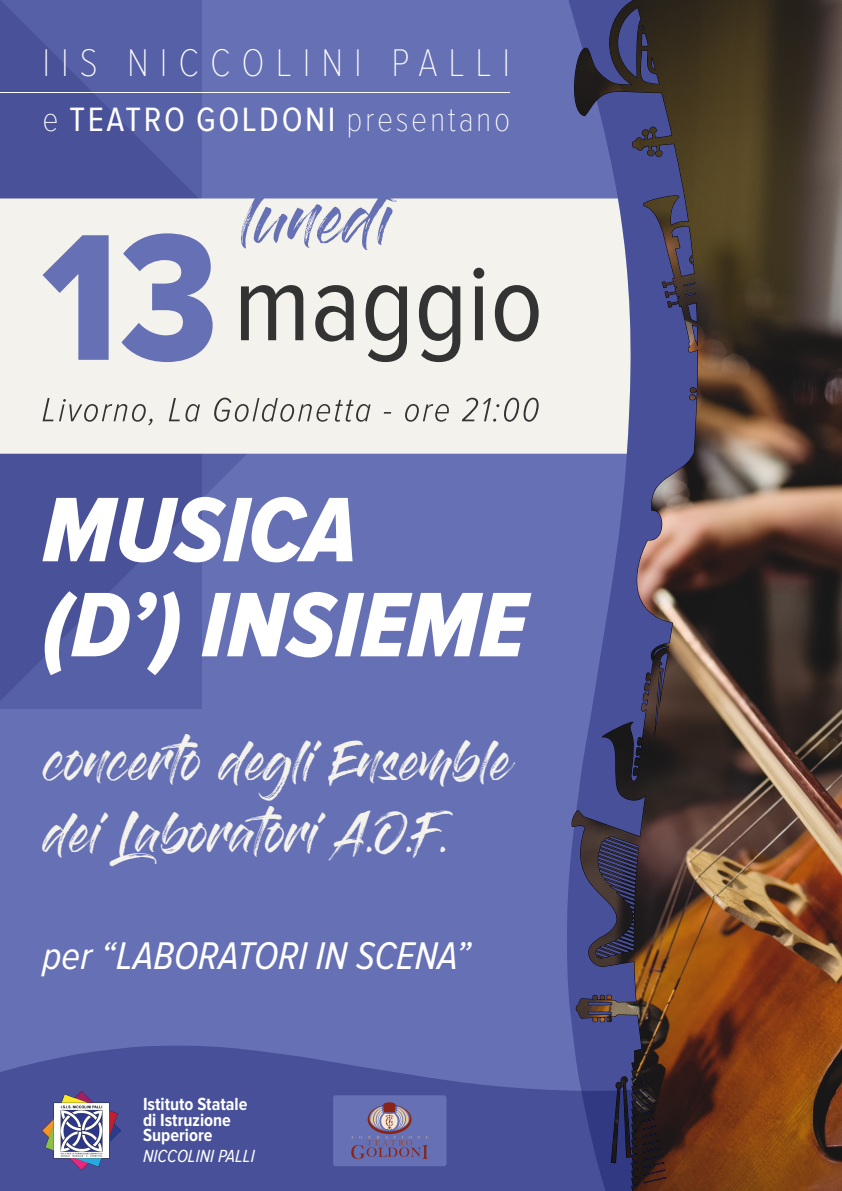
<style>
.page{position:relative;width:842px;height:1191px;background:#6670b4}
.page>*{position:absolute;margin:0;border:0;box-sizing:border-box;transform-origin:0 0}
.t1{font:95px/95px "Proxima Nova Cond Extrabld It";color:#fff}
.t2{font:40px/72px "Gloss And Bloom";color:#f4f2ec}
.t3{font:italic 40px "Proxima Nova Cond";color:#fff}
.t4{font:100 40px "Proxima Nova Cond";letter-spacing:.275em;color:#fff}
.t5{font:35px "Proxima Nova Cond";letter-spacing:.075em;color:#fff}
.t6{font:700 18.2px/15.5px "Proxima Nova Cond";color:#fff}
.t7{font:italic 18.2px "Proxima Nova Cond";color:#fff}
.s1{font-weight:100}
</style>
<div class="page">
<div style="left:0;top:0;width:202px;height:709px;background:linear-gradient(to right,#495299,#555fa5)"></div>
<div style="left:0;top:198px;width:567px;height:256px;background:#f4f2ec"></div>
<svg style="left:783px;top:0;width:59px;height:1045px"></svg>
<img style="left:567px;top:0;width:216px;height:1045px">
<svg style="left:0;top:1045px;width:842px;height:146px;fill:#475099"></svg>
<img style="left:568px;top:0;width:130px;height:695px">
<img style="left:43px;top:1091px;width:77px;height:78px">
<div style="left:333px;top:1095px;width:113px;height:71px;background:#6670b4;border-radius:3px"></div>
<hr style="left:0;top:92px;width:510px;height:1px;background:#fff">
<svg style="left:351px;top:1102px;width:77px;height:57px"></svg>
<svg style="left:43px;top:398px;width:110px;height:27px"></svg>
<svg style="left:169px;top:398px;width:31px;height:24px"></svg>
<svg style="left:214px;top:397px;width:157px;height:25px"></svg>
<svg style="left:384px;top:412px;width:7px;height:2px"></svg>
<svg style="left:405px;top:404px;width:44px;height:18px"></svg>
<svg style="left:462px;top:398px;width:77px;height:24px"></svg>
<svg style="left:43px;top:235px;width:66px;height:125px"></svg>
<svg style="left:121px;top:233px;width:92px;height:129px"></svg>
<svg style="left:241px;top:285px;width:62px;height:55px"></svg>
<svg style="left:315px;top:285px;width:39px;height:56px"></svg>
<svg style="left:366px;top:285px;width:41px;height:77px"></svg>
<svg style="left:419px;top:285px;width:41px;height:77px"></svg>
<svg style="left:473px;top:268px;width:11px;height:72px"></svg>
<svg style="left:495px;top:285px;width:44px;height:56px"></svg>
<svg style="left:241px;top:198px;width:156px;height:52px"></svg>
<p class="t4" style="left:43px;top:40px;width:469px">IIS NICCOLINI PALLI</p>
<p class="t5" style="left:43px;top:100px;width:469px"><span class="s1">e</span> TEATRO GOLDONI <span class="s1">presentano</span></p>
<h1 class="t1" style="left:43px;top:485px;width:485px">MUSICA<br>(D’) INSIEME</h1>
<p class="t2" style="left:43px;top:730px;width:469px">concerto degli Ensemble dei Laboratori A.O.F.</p>
<p class="t3" style="left:43px;top:933px;width:430px">per “LABORATORI IN SCENA”</p>
<p class="t6" style="left:143px;top:1097px;width:106px">Istituto Statale di Istruzione<br>Superiore</p>
<p class="t7" style="left:143px;top:1145px;width:113px">NICCOLINI PALLI</p>
</div>
